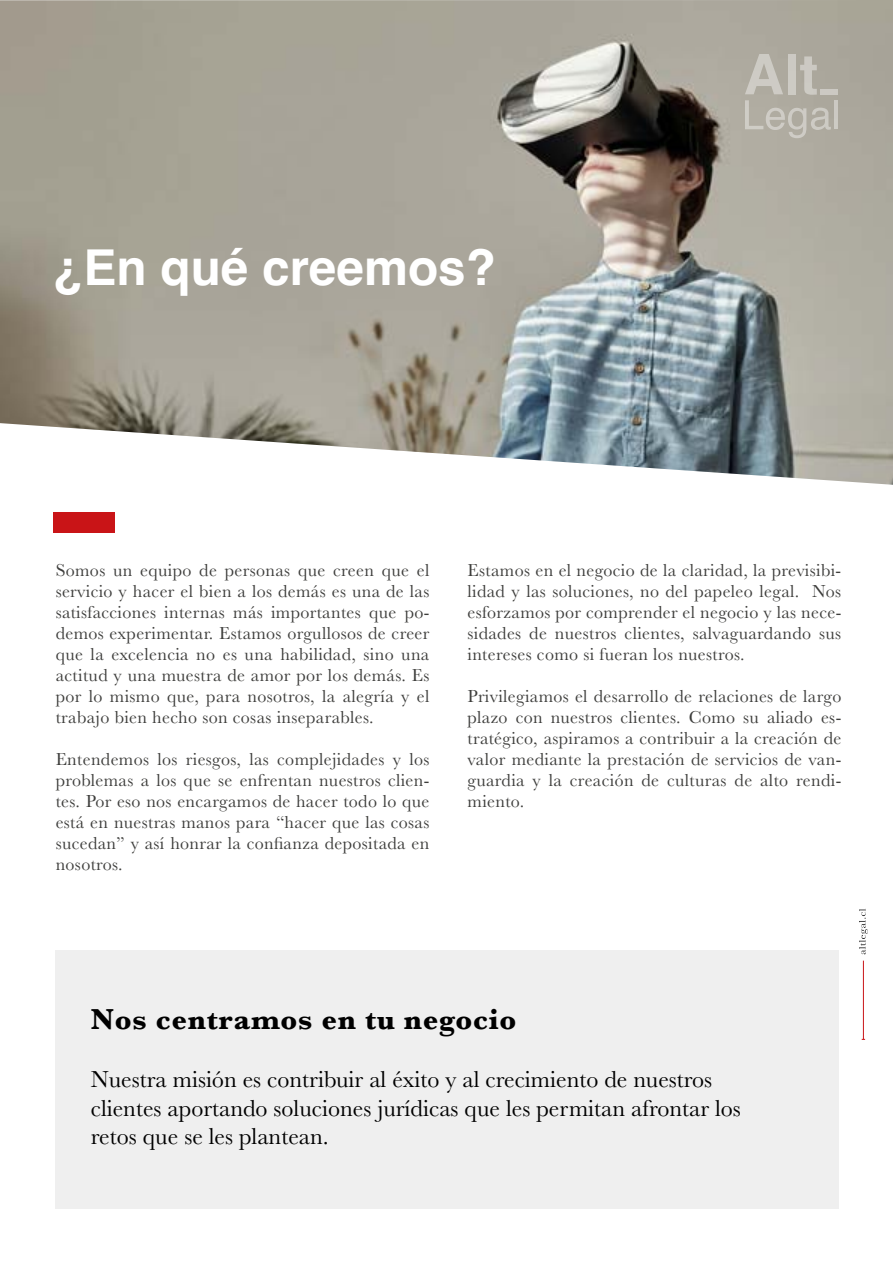
<style>
.page{position:relative;width:893px;height:1263px;background:#fff}
.page>*{position:absolute;margin:0;border:0;box-sizing:border-box;transform-origin:0 0}
.t1{font:700 49.5px "Helvetica";color:#fff}
.t2{font:700 30px "Baskerville";letter-spacing:.025em;color:#000}
.t3{font:24px/28.8px "Baskerville";color:#000}
.t4{font:18px/21px "Baskerville";letter-spacing:.02em;color:#3d3d3b;text-align:justify}
</style>
<div class="page">
<svg style="left:859px;top:909px;width:9px;height:45px"></svg>
<hr style="left:863px;top:961px;width:1px;height:78px;background:#c91417">
<div style="left:56px;top:950px;width:783px;height:259px;background:#efefef"></div>
<div style="left:53px;top:512px;width:61px;height:21px;background:#c91417"></div>
<img style="left:0;top:0;width:893px;height:485px">
<svg style="left:745px;top:54px;width:86px;height:84px;background:#b7b4aa"></svg>
<hr style="left:834px;top:100px;width:4px;height:29px;background:#ccc9c3">
<div style="left:821px;top:89px;width:17px;height:6px;background:#ccc9c3"></div>
<h1 class="t1" style="left:53px;top:237px;width:444px">¿En qué creemos?</h1>
<p class="t4" style="left:56px;top:560px;width:375px">Somos un equipo de personas que creen que el servicio y hacer el bien a los demás es una de las satisfacciones internas más importantes que po&shy;demos experimentar. Estamos orgullosos de creer que la excelencia no es una habilidad, sino una actitud y una muestra de amor por los demás. Es por lo mismo que, para nosotros, la alegría y el trabajo bien hecho son cosas inseparables.</p>
<p class="t4" style="left:56px;top:749px;width:375px">Entendemos los riesgos, las complejidades y los problemas a los que se enfrentan nuestros clien&shy;tes. Por eso nos encargamos de hacer todo lo que está en nuestras manos para “hacer que las cosas sucedan” y así honrar la confianza depositada en nosotros.</p>
<p class="t4" style="left:468px;top:560px;width:375px">Estamos en el negocio de la claridad, la previsibi&shy;lidad y las soluciones, no del papeleo legal. Nos esforzamos por comprender el negocio y las nece&shy;sidades de nuestros clientes, salvaguardando sus intereses como si fueran los nuestros.</p>
<p class="t4" style="left:468px;top:686px;width:375px">Privilegiamos el desarrollo de relaciones de largo plazo con nuestros clientes. Como su aliado es&shy;tratégico, aspiramos a contribuir a la creación de valor mediante la prestación de servicios de van&shy;guardia y la creación de culturas de alto rendi&shy;miento.</p>
<h2 class="t2" style="left:91px;top:998px;width:427px">Nos centramos en tu negocio</h2>
<h3 class="t3" style="left:91px;top:1065px;width:652px">Nuestra misión es contribuir al éxito y al crecimiento de nuestros clientes aportando soluciones jurídicas que les permitan afrontar los retos que se les plantean.</h3>
</div>
